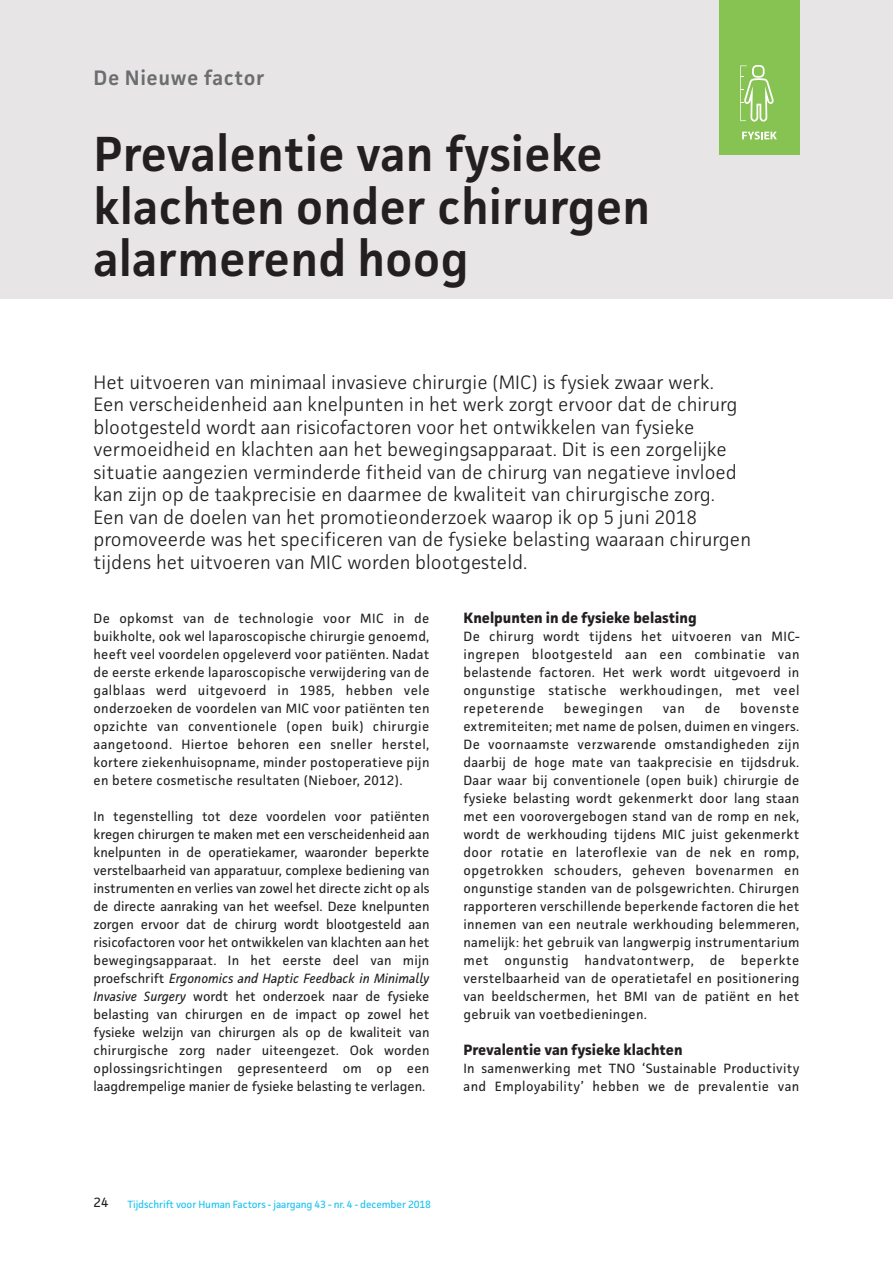
<style>
.page{position:relative;width:893px;height:1263px;background:#fff}
.page>*{position:absolute;margin:0;border:0;box-sizing:border-box;transform-origin:0 0}
.auteur_kop_zwart_TvE{font:600 49.5px/52.5px "Facit";color:#231f20}
.chapeau_zwart_artike{font:600 21px "Facit";letter-spacing:.03em;color:#6c6d70}
.intro_TvE{font:300 19.5px/22.5px "Facit";color:#231f20}
.kop1_TvE{font:700 15px "Facit";color:#231f20}
.basistekst_TvE{font:13.5px/18px "Facit";letter-spacing:.02em;color:#231f20;text-align:justify}
.basistekst_TvE-2{font:13.5px "Facit";letter-spacing:.05em;color:#231f20}
.t1{font:10.5px "Facit";letter-spacing:-.01em;color:#15c0f2}
.s1{font-style:italic}
</style>
<div class="page">
<div style="left:0;top:0;width:893px;height:299px;background:#e7e5e5"></div>
<div style="left:719px;top:0;width:80px;height:155px;background:#87c352"></div>
<svg style="left:742px;top:132px;width:35px;height:8px"></svg>
<svg style="left:740px;top:65px;width:34px;height:57px"></svg>
<p class="chapeau_zwart_artike" style="left:94px;top:65px;width:173px">De Nieuwe factor</p>
<p class="auteur_kop_zwart_TvE" style="left:94px;top:127px;width:511px">Prevalentie van fysieke</p>
<p class="auteur_kop_zwart_TvE" style="left:94px;top:179px;width:558px">klachten onder chirurgen alarmerend hoog</p>
<p class="intro_TvE" style="left:94px;top:370px;width:659px">Het uitvoeren van minimaal invasieve chirurgie (MIC) is fysiek zwaar werk.<br>Een verscheidenheid aan knelpunten in het werk zorgt ervoor dat de chirurg blootgesteld wordt aan risicofactoren voor het ontwikkelen van fysieke vermoeidheid en klachten aan het bewegingsapparaat. Dit is een zorgelijke situatie aangezien verminderde fitheid van de chirurg van negatieve invloed kan zijn op de taakprecisie en daarmee de kwaliteit van chirurgische zorg.<br>Een van de doelen van het promotieonderzoek waarop ik op 5 juni 2018 promoveerde was het specificeren van de fysieke belasting waaraan chirurgen tijdens het uitvoeren van MIC worden blootgesteld.</p>
<p class="basistekst_TvE" style="left:94px;top:609px;width:338px">De opkomst van de technologie voor MIC in de buikholte, ook wel laparoscopische chirurgie genoemd, heeft veel voordelen opgeleverd voor patiënten. Nadat de eerste erkende laparoscopische verwijdering van de galblaas werd uitgevoerd in 1985, hebben vele onderzoeken de voordelen van MIC voor patiënten ten opzichte van conventionele (open buik) chirurgie aangetoond. Hiertoe behoren een sneller herstel, kortere ziekenhuisopname, minder postoperatieve pijn en betere cosmetische resultaten (Nieboer, 2012).</p>
<p class="basistekst_TvE" style="left:94px;top:807px;width:337px">In tegenstelling tot deze voordelen voor patiënten kregen chirurgen te maken met een verscheidenheid aan knelpunten in de operatiekamer, waaronder beperkte verstelbaarheid van apparatuur, complexe bediening van instrumenten en verlies van zowel het directe zicht op als de directe aanraking van het weefsel. Deze knelpunten zorgen ervoor dat de chirurg wordt blootgesteld aan risicofactoren voor het ontwikkelen van klachten aan het bewegingsapparaat. In het eerste deel van mijn proefschrift <span class="s1">Ergonomics and Haptic Feedback in Minimally Invasive Surgery</span> wordt het onderzoek naar de fysieke belasting van chirurgen en de impact op zowel het fysieke welzijn van chirurgen als op de kwaliteit van chirurgische zorg nader uiteengezet. Ook worden oplossingsrichtingen gepresenteerd om op een laagdrempelige manier de fysieke belasting te verlagen.</p>
<p class="kop1_TvE" style="left:463px;top:608px;width:235px">Knelpunten in de fysieke belasting</p>
<p class="basistekst_TvE" style="left:463px;top:627px;width:338px">De chirurg wordt tijdens het uitvoeren van MIC&shy;ingrepen blootgesteld aan een combinatie van belastende factoren. Het werk wordt uitgevoerd in ongunstige statische werkhoudingen, met veel repeterende</p>
<p class="basistekst_TvE" style="left:463px;top:699px;width:338px;text-indent:277px">bovenste extremiteiten; met name de polsen, duimen en vingers.<br>De voornaamste verzwarende omstandigheden zijn daarbij de hoge mate van taakprecisie en tijdsdruk.<br>Daar waar bij conventionele (open buik) chirurgie de fysieke belasting wordt gekenmerkt door lang staan met een voorovergebogen stand van de romp en nek, wordt de werkhouding tijdens MIC juist gekenmerkt door rotatie en lateroflexie van de nek en romp, opgetrokken schouders, geheven bovenarmen en ongunstige standen van de polsgewrichten. Chirurgen rapporteren verschillende beperkende factoren die het innemen van een neutrale werkhouding belemmeren, namelijk: het gebruik van langwerpig instrumentarium met ongunstig handvatontwerp, de beperkte verstelbaarheid van de operatietafel en positionering van beeldschermen, het BMI van de patiënt en het gebruik van voetbedieningen.</p>
<p class="kop1_TvE" style="left:463px;top:1040px;width:221px">Prevalentie van fysieke klachten</p>
<p class="basistekst_TvE" style="left:463px;top:1059px;width:337px">In samenwerking met TNO ‘Sustainable Productivity and Employability’ hebben we de prevalentie van</p>
<p class="basistekst_TvE-2" style="left:564px;top:700px;width:80px">bewegingen</p>
<p class="basistekst_TvE" style="left:663px;top:699px;width:24px">van</p>
<p class="basistekst_TvE" style="left:705px;top:699px;width:17px">de</p>
<p class="basistekst_TvE" style="left:94px;top:1193px;width:16px">24</p>
<p class="t1" style="left:128px;top:1197px;width:305px">Tijdschrift voor Human Factors - jaargang 43 - nr. 4 - december 2018</p>
</div>
